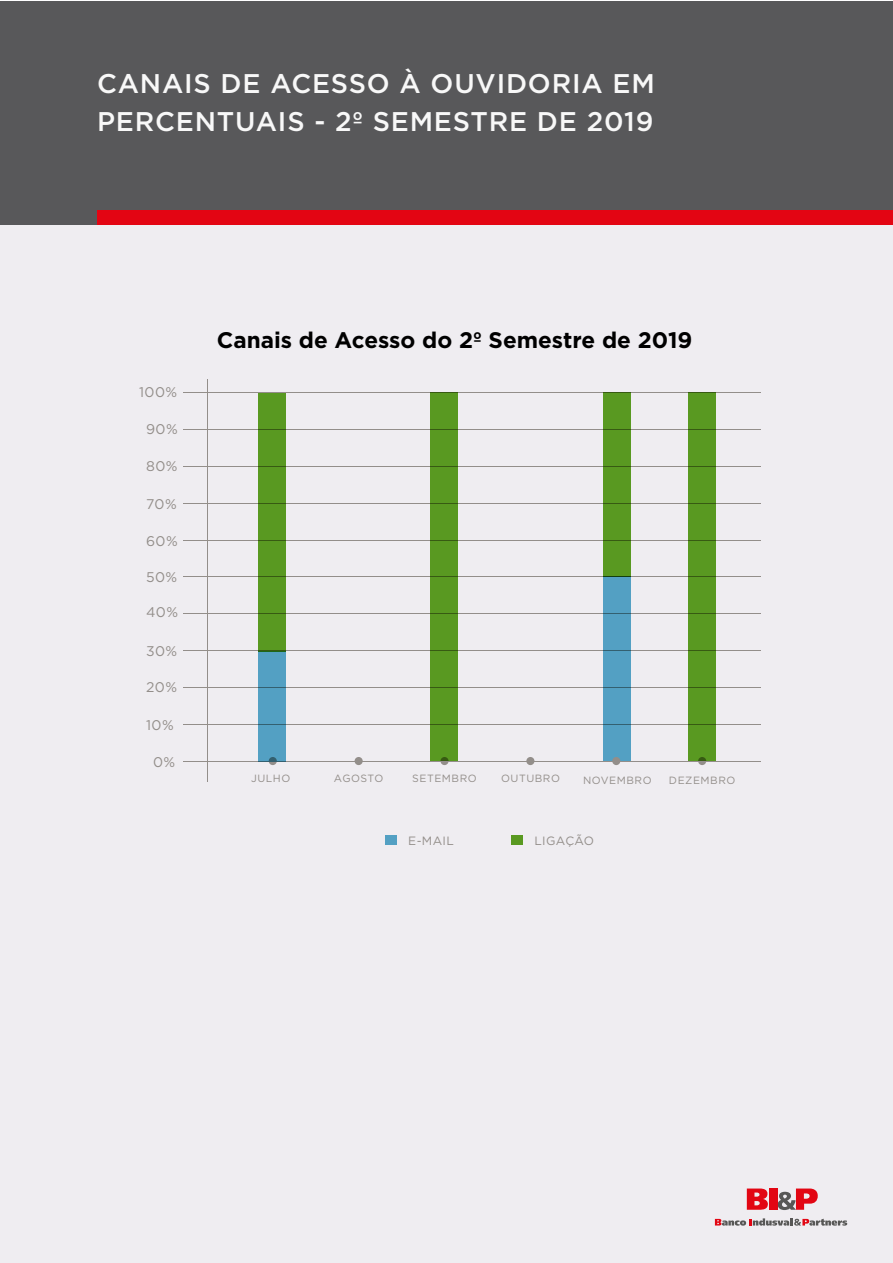
<style>
.page{position:relative;width:893px;height:1263px;background:#fff}
.page>*{position:absolute;margin:0;border:0;box-sizing:border-box;transform-origin:0 0}
.t1{font:500 27px/37.5px "Gotham";letter-spacing:.03em;color:#f8f8f8}
.t2{font:700 22.5px "Gotham";color:#000}
.t3{font:13.95px "Gotham";letter-spacing:.03em;color:#938e8a}
.t4{font:12px "Gotham";letter-spacing:.03em;color:#938e8a}
.t5{font:10.5px "Gotham";letter-spacing:.05em;color:#938e8a}
</style>
<div class="page">
<div style="left:0;top:223px;width:893px;height:1040px;background:#efedf1"></div>
<div style="left:0;top:1px;width:893px;height:223px;background:#58585a"></div>
<div style="left:97px;top:210px;width:796px;height:15px;background:#e30513"></div>
<svg style="left:715px;top:1218px;width:132px;height:7px"></svg>
<svg style="left:747px;top:1188px;width:21px;height:22px"></svg>
<div style="left:769px;top:1188px;width:8px;height:22px;background:#e20613"></div>
<svg style="left:778px;top:1188px;width:40px;height:22px"></svg>
<hr style="left:183px;top:724px;width:578px;height:1px;background:#938e8a">
<hr style="left:183px;top:687px;width:578px;height:1px;background:#938e8a">
<hr style="left:183px;top:650px;width:578px;height:1px;background:#938e8a">
<hr style="left:183px;top:613px;width:578px;height:1px;background:#938e8a">
<hr style="left:183px;top:576px;width:578px;height:1px;background:#938e8a">
<hr style="left:183px;top:540px;width:578px;height:1px;background:#938e8a">
<hr style="left:183px;top:503px;width:578px;height:1px;background:#938e8a">
<hr style="left:183px;top:466px;width:578px;height:1px;background:#938e8a">
<hr style="left:183px;top:429px;width:578px;height:1px;background:#938e8a">
<hr style="left:183px;top:392px;width:578px;height:1px;background:#938e8a">
<hr style="left:183px;top:761px;width:578px;height:1px;background:#938e8a">
<div style="left:603px;top:576px;width:27px;height:184px;background:#53a0c3"></div>
<hr style="left:207px;top:379px;width:1px;height:402px;background:#938e8a">
<div style="left:355px;top:757px;width:8px;height:8px;background:#938e8a;border-radius:50%"></div>
<div style="left:526px;top:757px;width:8px;height:8px;background:#938e8a;border-radius:50%"></div>
<svg style="left:269px;top:757px;width:8px;height:8px"></svg>
<svg style="left:440px;top:757px;width:9px;height:8px"></svg>
<div style="left:698px;top:757px;width:8px;height:8px;background:#938e8a;border-radius:50%"></div>
<div style="left:612px;top:757px;width:8px;height:8px;background:#938e8a;border-radius:50%"></div>
<div style="left:511px;top:835px;width:12px;height:9px;background:#599921"></div>
<div style="left:385px;top:835px;width:12px;height:9px;background:#53a0c3"></div>
<div style="left:603px;top:392px;width:27px;height:185px;background:#599921"></div>
<div style="left:688px;top:393px;width:28px;height:368px;background:#599921"></div>
<div style="left:258px;top:651px;width:28px;height:110px;background:#53a0c3"></div>
<div style="left:258px;top:393px;width:28px;height:258px;background:#599921"></div>
<div style="left:430px;top:392px;width:28px;height:368px;background:#599921"></div>
<p class="t1" style="left:97px;top:65px;width:559px">CANAIS DE ACESSO À OUVIDORIA EM<br>PERCENTUAIS - 2º SEMESTRE DE 2019</p>
<p class="t3" style="left:139px;top:383px;width:40px">100%</p>
<p class="t3" style="left:146px;top:420px;width:33px">90%</p>
<p class="t3" style="left:146px;top:457px;width:33px">80%</p>
<p class="t3" style="left:146px;top:495px;width:32px">70%</p>
<p class="t3" style="left:146px;top:532px;width:33px">60%</p>
<p class="t3" style="left:146px;top:568px;width:33px">50%</p>
<p class="t3" style="left:146px;top:603px;width:33px">40%</p>
<p class="t3" style="left:146px;top:642px;width:33px">30%</p>
<p class="t3" style="left:146px;top:678px;width:32px">20%</p>
<p class="t3" style="left:146px;top:716px;width:29px">10%</p>
<p class="t3" style="left:153px;top:753px;width:24px">0%</p>
<p class="t2" style="left:217px;top:325px;width:477px">Canais de Acesso do 2º Semestre de 2019</p>
<p class="t5" style="left:251px;top:772px;width:41px">JULHO</p>
<p class="t5" style="left:334px;top:772px;width:51px">AGOSTO</p>
<p class="t5" style="left:412px;top:772px;width:66px">SETEMBRO</p>
<p class="t5" style="left:501px;top:772px;width:60px">OUTUBRO</p>
<p class="t5" style="left:583px;top:774px;width:70px">NOVEMBRO</p>
<p class="t5" style="left:669px;top:774px;width:68px">DEZEMBRO</p>
<p class="t4" style="left:408px;top:833px;width:47px">E-MAIL</p>
<p class="t4" style="left:534px;top:833px;width:61px">LIGAÇÃO</p>
</div>
